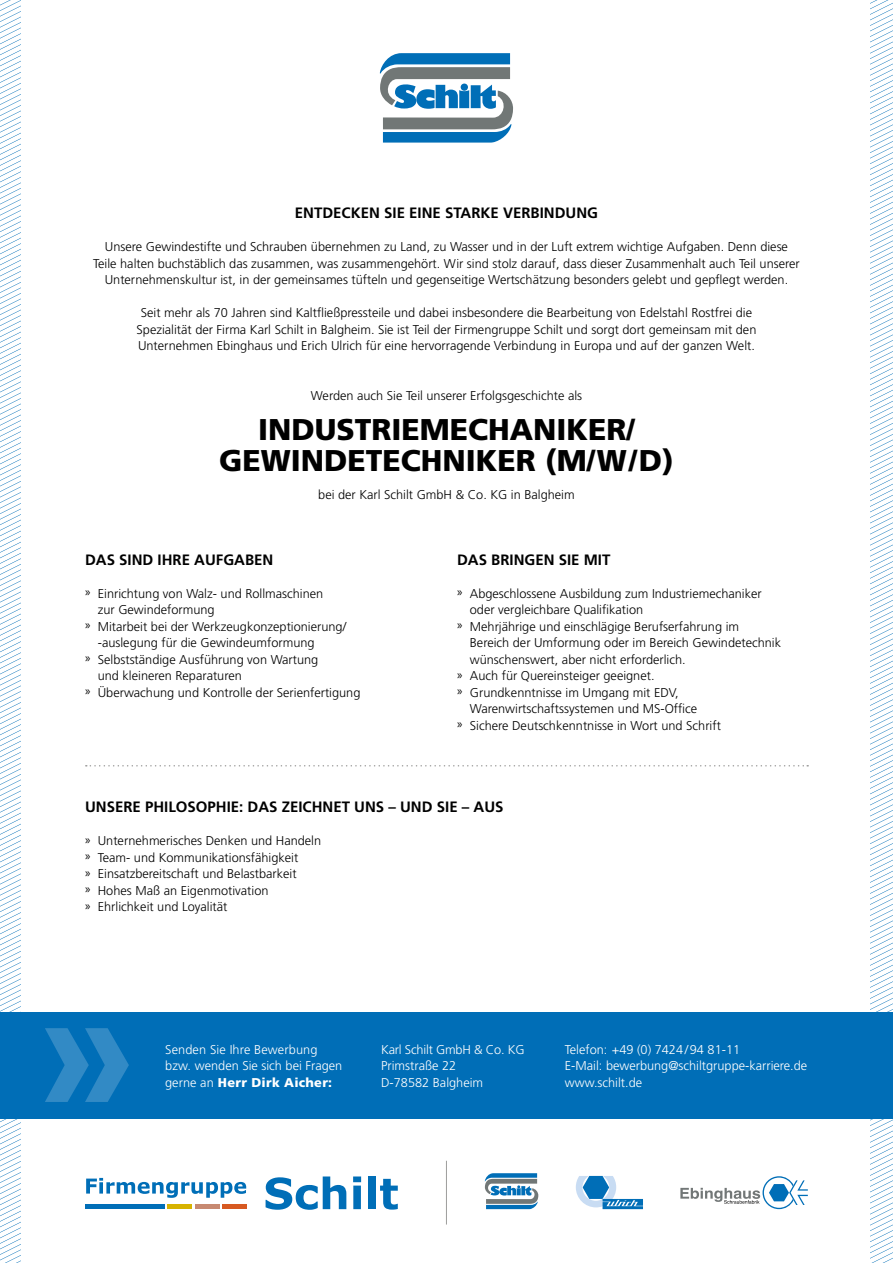
<style>
.page{position:relative;width:893px;height:1263px;background:#fff}
.page>*{position:absolute;margin:0;border:0;box-sizing:border-box;transform-origin:0 0}
.t1{font:900 30px/31.5px "Frutiger CE";color:#000;text-align:center}
.t2{font:700 15px "Frutiger CE";color:#000}
.t3{font:300 12.75px/16.5px "Frutiger CE";color:#000;text-align:center}
.t4{font:300 12.75px/16.5px "Frutiger CE";color:#fff}
.s1{font-family:"Myriad Pro";font-weight:400}
.s2{font-weight:900}
</style>
<div class="page">
<svg style="left:871px;top:0;width:22px;height:1263px"></svg>
<svg style="left:0;top:0;width:21px;height:1263px"></svg>
<div style="left:0;top:1012px;width:893px;height:106px;background:#006eb7"></div>
<hr style="left:446px;top:1161px;width:1px;height:63px;background:#9d9d9c">
<svg style="left:86px;top:1178px;width:160px;height:20px"></svg>
<div style="left:85px;top:1204px;width:80px;height:5px;background:#006eb7"></div>
<div style="left:168px;top:1204px;width:24px;height:5px;background:#d7b300"></div>
<div style="left:195px;top:1204px;width:24px;height:5px;background:#c78971"></div>
<div style="left:222px;top:1204px;width:25px;height:5px;background:#d75921"></div>
<svg style="left:266px;top:1176px;width:80px;height:34px"></svg>
<svg style="left:353px;top:1176px;width:8px;height:33px"></svg>
<div style="left:368px;top:1176px;width:8px;height:33px;background:#006eb7"></div>
<svg style="left:380px;top:1179px;width:18px;height:30px"></svg>
<svg style="left:45px;top:1028px;width:84px;height:74px"></svg>
<svg style="left:680px;top:1176px;width:128px;height:33px"></svg>
<svg style="left:576px;top:1176px;width:67px;height:33px"></svg>
<svg style="left:485px;top:1173px;width:53px;height:36px"></svg>
<svg style="left:380px;top:53px;width:133px;height:90px"></svg>
<svg style="left:86px;top:765px;width:722px;height:1px"></svg>
<p class="t2" style="left:295px;top:204px;width:305px">ENTDECKEN SIE EINE STARKE VERBINDUNG</p>
<p class="t3" style="left:93px;top:238px;width:708px">Unsere Gewindestifte und Schrauben übernehmen zu Land, zu Wasser und in der Luft extrem wichtige Aufgaben. Denn diese<br>Teile halten buchstäblich das zusammen, was zusammengehört. Wir sind stolz darauf, dass dieser Zusammenhalt auch Teil unserer<br>Unternehmenskultur ist, in der gemeinsames tüfteln und gegenseitige Wertschätzung besonders gelebt und gepflegt werden.</p>
<p class="t3" style="left:137px;top:304px;width:621px">Seit mehr als 70 Jahren sind Kaltfließpressteile und dabei insbesondere die Bearbeitung von Edelstahl Rostfrei die<br>Spezialität der Firma Karl Schilt in Balgheim. Sie ist Teil der Firmengruppe Schilt und sorgt dort gemeinsam mit den<br>Unternehmen Ebinghaus und Erich Ulrich für eine hervorragende Verbindung in Europa und auf der ganzen Welt.</p>
<p class="t3" style="left:311px;top:387px;width:273px">Werden auch Sie Teil unserer Erfolgsgeschichte als</p>
<h1 class="t1" style="left:219px;top:414px;width:456px">INDUSTRIEMECHANIKER/<br>GEWINDETECHNIKER (M/W/D)</h1>
<p class="t3" style="left:318px;top:486px;width:258px">bei der Karl Schilt GmbH &amp; Co. KG in Balgheim</p>
<p class="t2" style="left:85px;top:550px;width:190px">DAS SIND IHRE AUFGABEN</p>
<p class="t3" style="left:85px;top:585px;width:240px"><span class="s1">»</span> Einrichtung von Walz- und Rollmaschinen</p>
<p class="t3" style="left:98px;top:601px;width:118px">zur Gewindeformung</p>
<p class="t3" style="left:85px;top:618px;width:263px"><span class="s1">»</span> Mitarbeit bei der Werkzeugkonzeptionierung/</p>
<p class="t3" style="left:98px;top:634px;width:218px">-auslegung für die Gewindeumformung</p>
<p class="t3" style="left:85px;top:651px;width:235px"><span class="s1">»</span> Selbstständige Ausführung von Wartung</p>
<p class="t3" style="left:98px;top:667px;width:146px">und kleineren Reparaturen</p>
<p class="t3" style="left:85px;top:684px;width:277px"><span class="s1">»</span> Überwachung und Kontrolle der Serienfertigung</p>
<p class="t2" style="left:457px;top:550px;width:155px">DAS BRINGEN SIE MIT</p>
<p class="t3" style="left:457px;top:585px;width:306px"><span class="s1">»</span> Abgeschlossene Ausbildung zum Industriemechaniker</p>
<p class="t3" style="left:470px;top:601px;width:175px">oder vergleichbare Qualifikation</p>
<p class="t3" style="left:457px;top:618px;width:283px"><span class="s1">»</span> Mehrjährige und einschlägige Berufserfahrung im</p>
<p class="t3" style="left:470px;top:634px;width:313px">Bereich der Umformung oder im Bereich Gewindetechnik</p>
<p class="t3" style="left:470px;top:651px;width:217px">wünschenswert, aber nicht erforderlich.</p>
<p class="t3" style="left:457px;top:667px;width:199px"><span class="s1">»</span> Auch für Quereinsteiger geeignet.</p>
<p class="t3" style="left:457px;top:684px;width:223px"><span class="s1">»</span> Grundkenntnisse im Umgang mit EDV,</p>
<p class="t3" style="left:470px;top:700px;width:229px">Warenwirtschaftssystemen und MS-Office</p>
<p class="t3" style="left:457px;top:717px;width:265px"><span class="s1">»</span> Sichere Deutschkenntnisse in Wort und Schrift</p>
<p class="t2" style="left:85px;top:798px;width:420px">UNSERE PHILOSOPHIE: DAS ZEICHNET UNS – UND SIE – AUS</p>
<p class="t3" style="left:85px;top:832px;width:238px;text-align:left"><span class="s1">»</span> Unternehmerisches Denken und Handeln <span class="s1">»</span> Team- und Kommunikationsfähigkeit<br><span class="s1">»</span> Einsatzbereitschaft und Belastbarkeit<br><span class="s1">»</span> Hohes Maß an Eigenmotivation<br><span class="s1">»</span> Ehrlichkeit und Loyalität</p>
<p class="t4" style="left:165px;top:1041px;width:179px">Senden Sie Ihre Bewerbung bzw. wenden Sie sich bei Fragen gerne an <span class="s2">Herr Dirk Aicher:</span></p>
<p class="t4" style="left:381px;top:1041px;width:145px">Karl Schilt GmbH &amp; Co. KG<br>Primstraße 22<br>D-78582 Balgheim</p>
<p class="t4" style="left:565px;top:1041px;width:244px">Telefon: +49 (0) 7424/94 81-11<br>E-Mail: bewerbung@schiltgruppe-karriere.de www.schilt.de</p>
</div>
